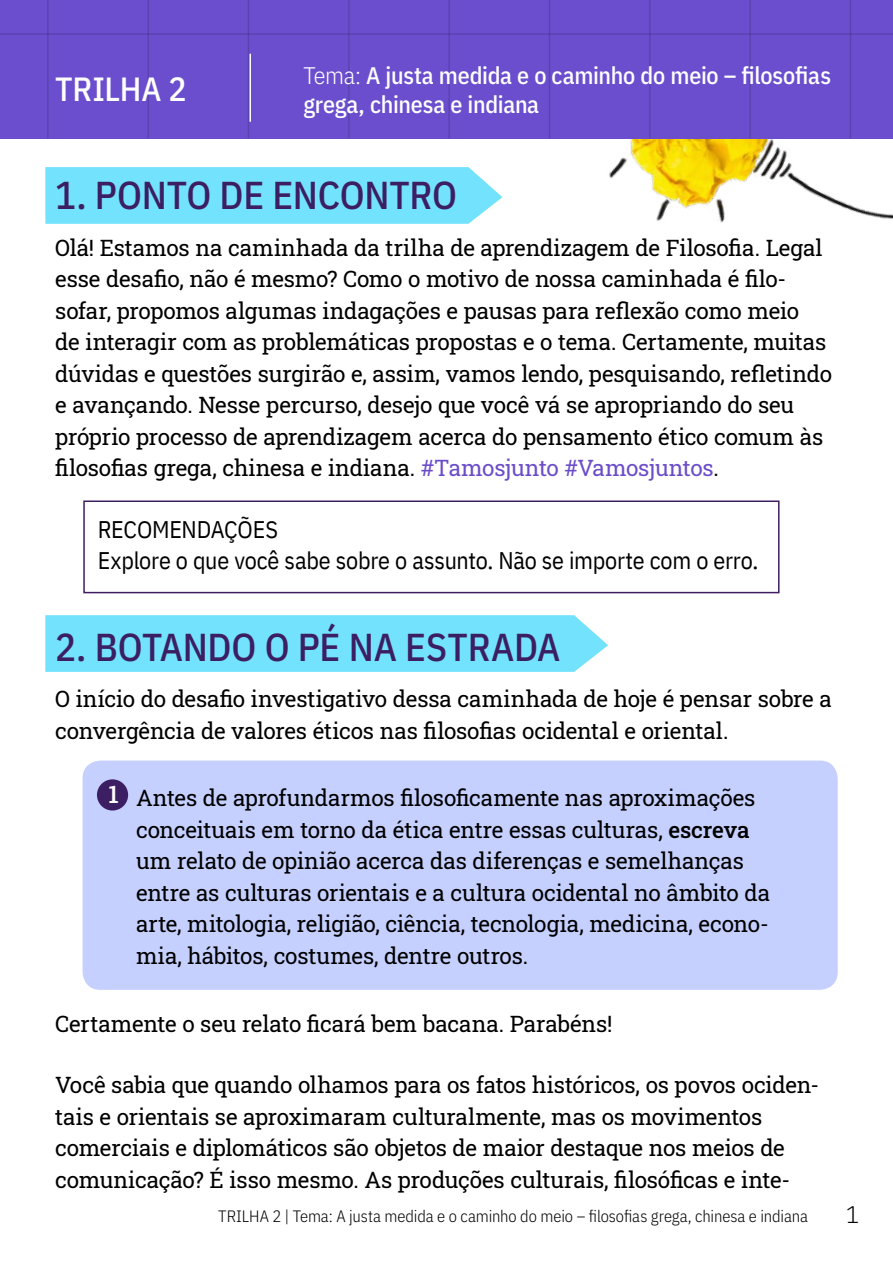
<style>
.page{position:relative;width:893px;height:1263px;background:#fff}
.page>*{position:absolute;margin:0;border:0;box-sizing:border-box;transform-origin:0 0}
.Etapa{font:500 39px "IBM Plex Sans Cond";letter-spacing:-.005em;color:#3c1f63}
.Trilha{font:500 33.6px "IBM Plex Sans Cond";letter-spacing:-.005em;color:#fff}
.Lembrete{font:24px/31.5px "IBM Plex Sans Cond";letter-spacing:-.01em;color:#000}
.Topo{font:500 24px/28.8px "IBM Plex Sans Cond";letter-spacing:-.01em;color:#fff}
.Texto{font:500 24px "Roboto Slab";color:#fff}
.t1{font:300 24px "IBM Plex Sans Cond";color:#000}
.Texto_normal{font:22.5px/31.5px "Roboto Slab";letter-spacing:-.01em;color:#000}
.Perguntas{font:22.5px/31.5px "Roboto Slab";letter-spacing:-.005em;color:#000}
.t2{font:300 16.5px "IBM Plex Sans Cond";letter-spacing:-.005em;color:#000}
.s1{font-weight:300}
.s2{color:#6c4dc9}
.s3{font-weight:500}
</style>
<div class="page">
<img style="left:490px;top:138px;width:403px;height:85px">
<div style="left:83px;top:500px;width:696px;height:93px;background:#fff;border:2px solid #3e1e61"></div>
<div style="left:83px;top:760px;width:755px;height:230px;background:#c5d0ff;border-radius:18px"></div>
<div style="left:97px;top:779px;width:31px;height:31px;background:#3c1f63;border-radius:50%"></div>
<svg style="left:45px;top:167px;width:457px;height:57px;background:#78e4fd"></svg>
<div style="left:45px;top:615px;width:563px;height:57px;background:#73e3fd"></div>
<div style="left:0;top:0;width:893px;height:138px;background:#6a4ecd"></div>
<hr style="left:249px;top:54px;width:2px;height:68px;background:#fff">
<hr style="left:0;top:33px;width:893px;height:2px;background:#6d6e71">
<hr style="left:850px;top:0;width:1px;height:139px;background:#6d6e71">
<hr style="left:649px;top:0;width:2px;height:139px;background:#6d6e71">
<hr style="left:448px;top:0;width:2px;height:139px;background:#6d6e71">
<hr style="left:47px;top:0;width:2px;height:139px;background:#6d6e71">
<hr style="left:749px;top:0;width:2px;height:139px;background:#6d6e71">
<hr style="left:549px;top:0;width:1px;height:139px;background:#6d6e71">
<hr style="left:348px;top:0;width:2px;height:139px;background:#6d6e71">
<hr style="left:147px;top:0;width:2px;height:139px;background:#6d6e71">
<hr style="left:248px;top:0;width:1px;height:139px;background:#6d6e71">
<p class="Trilha" style="left:55px;top:63px;width:133px">TRILHA 2</p>
<p class="Topo" style="left:303px;top:59px;width:529px"><span class="s1">Tema:</span> A justa medida e o caminho do meio – filosofias grega, chinesa e indiana</p>
<p class="Etapa" style="left:55px;top:165px;width:403px">1. PONTO DE ENCONTRO</p>
<p class="Texto_normal" style="left:55px;top:231px;width:778px">Olá! Estamos na caminhada da trilha de aprendizagem de Filosofia. Legal esse desafio, não é mesmo? Como o motivo de nossa caminhada é filo&shy;sofar, propomos algumas indagações e pausas para reflexão como meio<br>de interagir com as problemáticas propostas e o tema. Certamente, muitas dúvidas e questões surgirão e, assim, vamos lendo, pesquisando, refletindo e avançando. Nesse percurso, desejo que você vá se apropriando do seu próprio processo de aprendizagem acerca do pensamento ético comum às filosofias grega, chinesa e indiana. <span class="s2">#Tamosjunto #Vamosjuntos</span>.</p>
<p class="Lembrete" style="left:98px;top:511px;width:662px">RECOMENDAÇÕES<br>Explore o que você sabe sobre o assunto. Não se importe com o erro.</p>
<p class="Etapa" style="left:55px;top:616px;width:507px">2. BOTANDO O PÉ NA ESTRADA</p>
<p class="Texto_normal" style="left:55px;top:683px;width:778px">O início do desafio investigativo dessa caminhada de hoje é pensar sobre a convergência de valores éticos nas filosofias ocidental e oriental.</p>
<p class="Texto" style="left:108px;top:778px;width:12px">1</p>
<p class="Perguntas" style="left:136px;top:782px;width:636px">Antes de aprofundarmos filosoficamente nas aproximações conceituais em torno da ética entre essas culturas, <span class="s3">escreva </span>um relato de opinião acerca das diferenças e semelhanças entre as culturas orientais e a cultura ocidental no âmbito da arte, mitologia, religião, ciência, tecnologia, medicina, econo&shy;mia, hábitos, costumes, dentre outros.</p>
<p class="Texto_normal" style="left:55px;top:1007px;width:559px">Certamente o seu relato ficará bem bacana. Parabéns!</p>
<p class="Texto_normal" style="left:55px;top:1069px;width:766px">Você sabia que quando olhamos para os fatos históricos, os povos ociden&shy;tais e orientais se aproximaram culturalmente, mas os movimentos comerciais e diplomáticos são objetos de maior destaque nos meios de comunicação? É isso mesmo. As produções culturais, filosóficas e inte-</p>
<p class="t2" style="left:218px;top:1203px;width:591px">TRILHA 2 | Tema: A justa medida e o caminho do meio – filosofias grega, chinesa e indiana</p>
<p class="t1" style="left:846px;top:1196px;width:14px">1</p>
</div>
